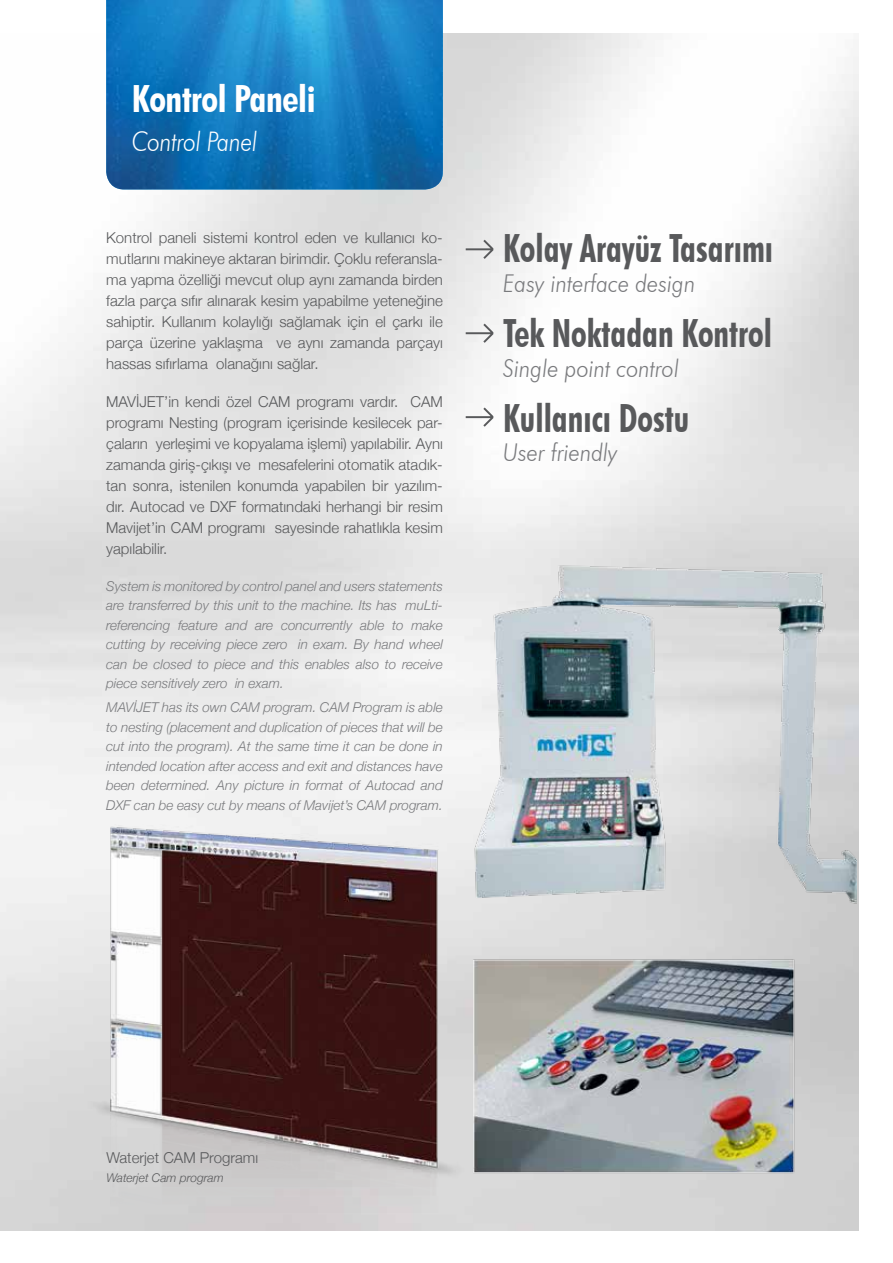
<style>
.page{position:relative;width:893px;height:1263px;background:#fff}
.page>*{position:absolute;margin:0;border:0;box-sizing:border-box;transform-origin:0 0}
.t1{font:700 condensed 38.85px "Futura BT";color:#58595b;scale:.9 1}
.t2{font:700 condensed 37.5px "Futura BT";letter-spacing:-.01em;color:#fff}
.t3{font:italic 300 27px "Futura BT";letter-spacing:-.01em;color:#fff;scale:.85 1}
.t4{font:italic 300 24.45px "Futura BT";color:#797a7d;scale:.9 1}
.t5{font:300 15px/21px "Helvetica Neue";color:#58595b;text-align:justify}
.t6{font:italic 300 13.5px/19.5px "Helvetica Neue";color:#797a7d;text-align:justify}
.t7{font:italic 300 12px "Helvetica Neue";color:#58595b}
</style>
<div class="page">
<img style="left:0;top:33px;width:859px;height:1197px">
<img style="left:106px;top:0;width:337px;height:189px">
<img style="left:41px;top:783px;width:480px;height:448px">
<svg style="left:466px;top:240px;width:27px;height:19px"></svg>
<svg style="left:466px;top:324px;width:27px;height:19px"></svg>
<svg style="left:466px;top:407px;width:27px;height:20px"></svg>
<img style="left:443px;top:536px;width:413px;height:661px">
<h2 class="t2" style="left:132px;top:76px;width:185px">Kontrol Paneli</h2>
<h3 class="t3" style="left:132px;top:125px;width:149px">Control Panel</h3>
<p class="t5" style="left:106px;top:226px;width:338px">Kontrol paneli sistemi kontrol eden ve kullanıcı ko&shy;mutlarını makineye aktaran birimdir. Çoklu referansla&shy;ma yapma özelliği mevcut olup aynı zamanda birden fazla parça sıfır alınarak kesim yapabilme yeteneğine sahiptir. Kullanım kolaylığı sağlamak için el çarkı ile parça üzerine yaklaşma ve aynı zamanda parçayı hassas sıfırlama olanağını sağlar.</p>
<p class="t5" style="left:106px;top:390px;width:338px">MAVİJET’in kendi özel CAM programı vardır. CAM programı Nesting (program içerisinde kesilecek par&shy;çaların yerleşimi ve kopyalama işlemi) yapılabilir. Aynı zamanda giriş-çıkışı ve mesafelerini otomatik atadık&shy;tan sonra, istenilen konumda yapabilen bir yazılım&shy;dır. Autocad ve DXF formatındaki herhangi bir resim Mavijet’in CAM programı sayesinde rahatlıkla kesim yapılabilir.</p>
<p class="t6" style="left:106px;top:575px;width:338px">System is monitored by control panel and users statements are transferred by this unit to the machine. Its has muLti&shy;referencing feature and are concurrently able to make cutting by receiving piece zero in exam. By hand wheel can be closed to piece and this enables also to receive piece sensitively zero in exam.</p>
<p class="t6" style="left:106px;top:697px;width:338px">MAVİJET has its own CAM program. CAM Program is able to nesting (placement and duplication of pieces that will be cut into the program). At the same time it can be done in intended location after access and exit and distances have been determined. Any picture in format of Autocad and DXF can be easy cut by means of Mavijet’s CAM program.</p>
<h1 class="t1" style="left:503px;top:225px;width:301px">Kolay Arayüz Tasarımı</h1>
<h3 class="t4" style="left:503px;top:268px;width:215px">Easy interface design</h3>
<h1 class="t1" style="left:503px;top:310px;width:300px">Tek Noktadan Kontrol</h1>
<h3 class="t4" style="left:503px;top:353px;width:197px">Single point control</h3>
<h1 class="t1" style="left:503px;top:395px;width:208px">Kullanıcı Dostu</h1>
<h3 class="t4" style="left:503px;top:438px;width:129px">User friendly</h3>
<p class="t5" style="left:106px;top:1146px;width:153px">Waterjet CAM Programı</p>
<p class="t7" style="left:106px;top:1169px;width:119px">Waterjet Cam program</p>
</div>
